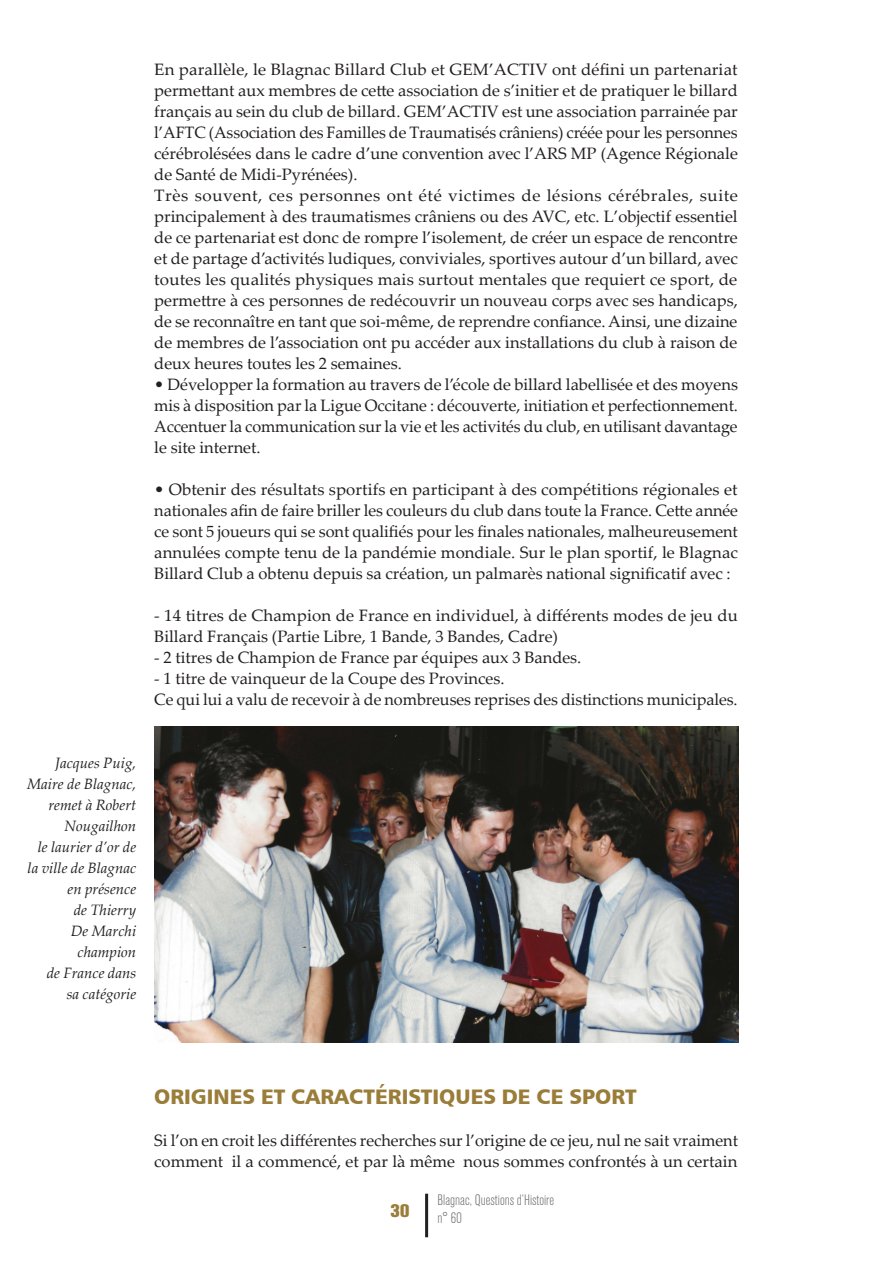
<style>
.page{position:relative;width:893px;height:1263px;background:#fff}
.page>*{position:absolute;margin:0;border:0;box-sizing:border-box;transform-origin:0 0}
.texte_courant{font:21px "Humanist 777 BT Black B";color:#997d39}
.t1{font:800 18px "Akzidenz Grotesk Std";color:#997d39}
.texte_courant-2{font:16.5px/21px "Palatino Linotype";color:#231f20}
.texte_courant-3{font:italic 15px/21px "Palatino Linotype";color:#231f20;text-align:right}
.t2{font:300 condensed 15px/18px "Akzidenz Grotesk Std";color:#6c6d70}
</style>
<div class="page">
<hr style="left:425px;top:1194px;width:3px;height:43px;background:#231f20">
<img style="left:154px;top:726px;width:585px;height:317px">
<p class="texte_courant-2" style="left:154px;top:58px;width:585px;text-align:justify">En parallèle, le Blagnac Billard Club et GEM’ACTIV ont défini un partenariat permettant aux membres de cette association de s’initier et de pratiquer le billard français au sein du club de billard. GEM’ACTIV est une association parrainée par l’AFTC (Association des Familles de Traumatisés crâniens) créée pour les personnes cérébrolésées dans le cadre d’une convention avec l’ARS MP (Agence Régionale de Santé de Midi-Pyrénées).</p>
<p class="texte_courant-2" style="left:154px;top:184px;width:585px;text-align:justify">Très souvent, ces personnes ont été victimes de lésions cérébrales, suite principalement à des traumatismes crâniens ou des AVC, etc. L’objectif essentiel de ce partenariat est donc de rompre l’isolement, de créer un espace de rencontre et de partage d’activités ludiques, conviviales, sportives autour d’un billard, avec toutes les qualités physiques mais surtout mentales que requiert ce sport, de permettre à ces personnes de redécouvrir un nouveau corps avec ses handicaps, de se reconnaître en tant que soi-même, de reprendre confiance. Ainsi, une dizaine de membres de l’association ont pu accéder aux installations du club à raison de deux heures toutes les 2 semaines.</p>
<p class="texte_courant-2" style="left:154px;top:373px;width:585px">• Développer la formation au travers de l’école de billard labellisée et des moyens mis à disposition par la Ligue Occitane : découverte, initiation et perfectionnement.</p>
<p class="texte_courant-2" style="left:154px;top:415px;width:585px">Accentuer la communication sur la vie et les activités du club, en utilisant davantage le site internet.</p>
<p class="texte_courant-2" style="left:154px;top:478px;width:585px;text-align:justify">• Obtenir des résultats sportifs en participant à des compétitions régionales et nationales afin de faire briller les couleurs du club dans toute la France. Cette année ce sont 5 joueurs qui se sont qualifiés pour les finales nationales, malheureusement annulées compte tenu de la pandémie mondiale. Sur le plan sportif, le Blagnac Billard Club a obtenu depuis sa création, un palmarès national significatif avec :</p>
<p class="texte_courant-2" style="left:154px;top:604px;width:585px">- 14 titres de Champion de France en individuel, à différents modes de jeu du<br>Billard Français (Partie Libre, 1 Bande, 3 Bandes, Cadre)</p>
<p class="texte_courant-2" style="left:154px;top:646px;width:429px">- 2 titres de Champion de France par équipes aux 3 Bandes.</p>
<p class="texte_courant-2" style="left:154px;top:667px;width:352px">- 1 titre de vainqueur de la Coupe des Provinces.</p>
<p class="texte_courant-2" style="left:154px;top:688px;width:585px">Ce qui lui a valu de recevoir à de nombreuses reprises des distinctions municipales.</p>
<p class="texte_courant-3" style="left:27px;top:752px;width:111px">Jacques Puig,<br>Maire de Blagnac, remet à Robert<br>Nougailhon</p>
<p class="texte_courant-3" style="left:28px;top:836px;width:110px">le laurier d’or de la ville de Blagnac en présence</p>
<p class="texte_courant-3" style="left:74px;top:899px;width:64px">de Thierry</p>
<p class="texte_courant-3" style="left:71px;top:920px;width:67px;text-align:center">De Marchi champion</p>
<p class="texte_courant-3" style="left:47px;top:962px;width:91px">de France dans</p>
<p class="texte_courant-3" style="left:67px;top:983px;width:71px">sa catégorie</p>
<p class="texte_courant" style="left:154px;top:1083px;width:484px">ORIGINES ET CARACTÉRISTIQUES DE CE SPORT</p>
<p class="texte_courant-2" style="left:154px;top:1129px;width:585px">Si l’on en croit les différentes recherches sur l’origine de ce jeu, nul ne sait vraiment comment il a commencé, et par là même nous sommes confrontés à un certain</p>
<p class="t1" style="left:390px;top:1200px;width:21px">30</p>
<p class="t2" style="left:438px;top:1191px;width:118px">Blagnac, Questions d’Histoire n° 60</p>
</div>
